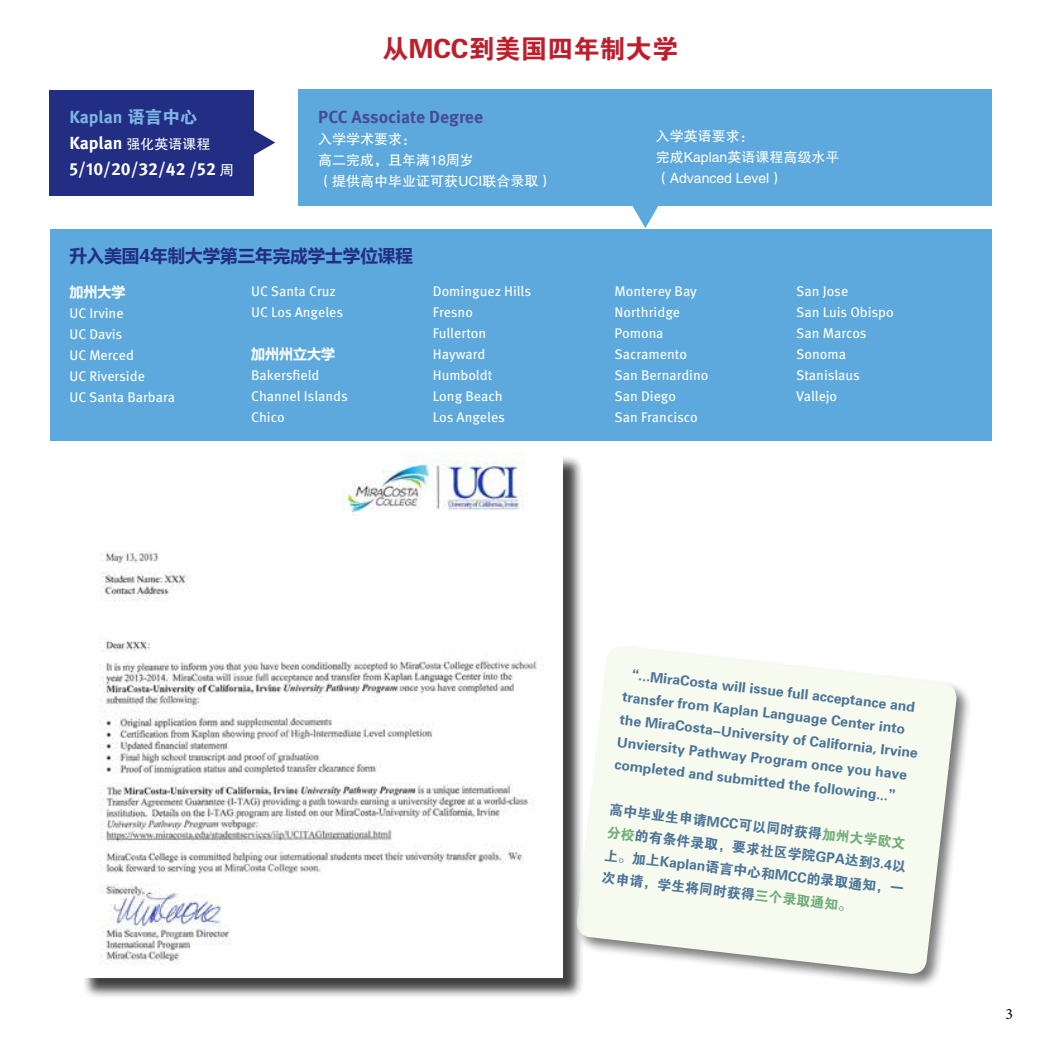
<style>
.page{position:relative;width:1042px;height:1042px;background:#fff}
.page>*{position:absolute;margin:0;border:0;box-sizing:border-box;transform-origin:0 0}
.t1{font:26.25px "FZDHTK GBK1 0";color:#be1d2c}
.t2{font:700 17.5px/26.2px "Meta Pro";color:#fff}
.t3{font:700 17.5px "Microsoft Ya Hei";color:#222e84}
.t4{font:700 17.5px "Meta Pro";color:#474b94}
.t5{font:15.75px "Minion Pro";color:#000}
.t6{font:14px/21px "Meta Pro";color:#fff}
.t7{font:14px/22.8px "FZDHTK GBK1 0";color:#003b6e}
.t8{font:14px/21px "FZHTJW GB1 0";color:#fff}
.t9{font:700 14px "Microsoft Ya Hei";color:#fff}
.s1{color:#7eb6e3}
.s2{font-family:"FZDHTK GBK1 0";font-weight:400;color:#7eb6e3}
.s3{font-family:"FZHTJW GB1 0";font-weight:400;font-size:14px}
.s4{color:#338b41}
</style>
<div class="page">
<div style="left:50px;top:90px;width:204px;height:105px;background:#222e84"></div>
<div style="left:298px;top:90px;width:694px;height:116px;background:#5da9dd"></div>
<svg style="left:632px;top:206px;width:26px;height:22px"></svg>
<svg style="left:254px;top:130px;width:21px;height:25px"></svg>
<div style="left:50px;top:229px;width:941px;height:211px;background:#5da9dd"></div>
<div style="left:82px;top:455px;width:501px;height:544px;background:#000;opacity:.75"></div>
<img style="left:82px;top:452px;width:480px;height:525px">
<div style="left:574px;top:644px;width:398px;height:346px;background:#000;opacity:.75"></div>
<svg style="left:575px;top:645px;width:383px;height:330px;background:#f3f5ec"></svg>
<h1 class="t1" style="left:382px;top:35px;width:297px">从MCC到美国四年制大学</h1>
<p class="t2" style="left:69px;top:103px;width:166px"><span class="s1">Kaplan</span> <span class="s2">语言中心<br></span>Kaplan <span class="s3">强化英语课程<br></span>5/10/20/32/42 /52 <span class="s3">周</span></p>
<p class="t4" style="left:318px;top:103px;width:166px">PCC Associate Degree</p>
<p class="t8" style="left:318px;top:129px;width:236px">入学学术要求：<br>高二完成，且年满18周岁<br>（提供高中毕业证可获UCI联合录取）</p>
<p class="t8" style="left:656px;top:125px;width:185px">入学英语要求：<br>完成Kaplan英语课程高级水平（Advanced Level）</p>
<p class="t3" style="left:69px;top:243px;width:345px">升入美国4年制大学第三年完成学士学位课程</p>
<p class="t9" style="left:69px;top:282px;width:57px">加州大学</p>
<p class="t6" style="left:69px;top:301px;width:107px">UC Irvine<br>UC Davis<br>UC Merced<br>UC Riverside<br>UC Santa Barbara</p>
<p class="t6" style="left:251px;top:280px;width:93px">UC Santa Cruz<br>UC Los Angeles</p>
<p class="t9" style="left:251px;top:344px;width:85px">加州州立大学</p>
<p class="t6" style="left:251px;top:364px;width:98px">Bakersfield<br>Channel Islands<br>Chico</p>
<p class="t6" style="left:433px;top:280px;width:100px">Dominguez Hills<br>Fresno<br>Fullerton<br>Hayward<br>Humboldt<br>Long Beach<br>Los Angeles</p>
<p class="t6" style="left:614px;top:280px;width:95px">Monterey Bay<br>Northridge<br>Pomona<br>Sacramento<br>San Bernardino<br>San Diego<br>San Francisco</p>
<p class="t6" style="left:796px;top:280px;width:99px">San Jose<br>San Luis Obispo<br>San Marcos<br>Sonoma<br>Stanislaus<br>Vallejo</p>
<p class="t7" style="left:625px;top:664px;width:302px;rotate:6deg">“...MiraCosta will issue full acceptance and transfer from Kaplan Language Center into the MiraCosta-University of California, Irvine Unviersity Pathway Program once you have completed and submitted the following...”</p>
<p class="t7" style="left:610px;top:799px;width:303px;rotate:6deg">高中毕业生申请MCC可以同时获得<span class="s4">加州大学欧文分校</span>的有条件录取，要求社区学院GPA达到3.4以上。加上Kaplan语言中心和MCC的录取通知，一次申请，学生将同时获得<span class="s4">三个录取通知</span>。</p>
<p class="t5" style="left:1005px;top:1003px;width:9px">3</p>
</div>
